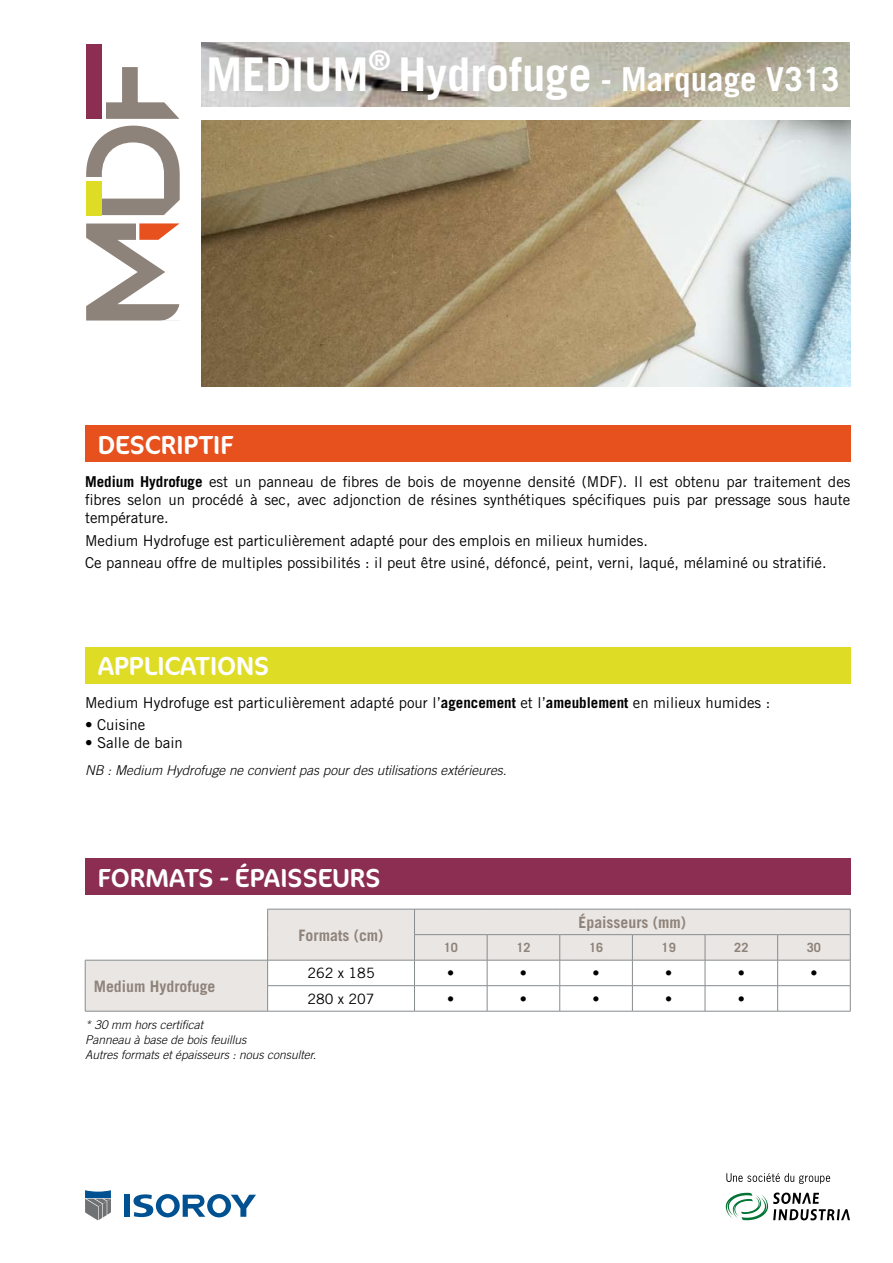
<style>
.page{position:relative;width:893px;height:1263px;background:#fff}
.page>*{position:absolute;margin:0;border:0;box-sizing:border-box;transform-origin:0 0}
.t1{font:700 46.5px "Trade Gothic LT";color:#fff}
.t2{font:700 33px "Trade Gothic LT";color:#fff}
.t3{font:700 27.15px "Trade Gothic LT";color:#fff}
.t4{font:26.25px "Cocon";color:#fff}
.t5{font:700 15.75px "Trade Gothic LT";color:#8e837a}
.t6{font:15px/18px "Trade Gothic LT";color:#000;text-align:justify}
.t7{font:14.25px "Trade Gothic LT";color:#000}
.t8{font:italic 300 13.5px "Trade Gothic LT";color:#000}
.t9{font:700 12.75px "Trade Gothic LT";color:#8e837a}
.t10{font:italic 300 12px/15px "Trade Gothic LT";color:#000}
.s1{font-size:46.5px}
.s2{font-weight:700}
</style>
<div class="page">
<svg style="left:86px;top:44px;width:94px;height:277px"></svg>
<div style="left:124px;top:1195px;width:6px;height:22px;background:#005191"></div>
<svg style="left:134px;top:1194px;width:122px;height:23px"></svg>
<svg style="left:85px;top:1190px;width:26px;height:30px"></svg>
<div style="left:85px;top:425px;width:765px;height:37px;background:#e7511e"></div>
<img style="left:201px;top:121px;width:649px;height:266px">
<div style="left:85px;top:647px;width:765px;height:37px;background:#dedc25"></div>
<div style="left:85px;top:858px;width:765px;height:37px;background:#8c2e51"></div>
<img style="left:201px;top:43px;width:649px;height:63px">
<svg style="left:85px;top:910px;width:765px;height:101px;fill:#eae6e3"></svg>
<svg style="left:85px;top:961px;width:1px;height:50px"></svg>
<hr style="left:85px;top:1011px;width:183px;height:1px;background:#878c8e">
<hr style="left:267px;top:909px;width:147px;height:1px;background:#878c8e">
<hr style="left:414px;top:909px;width:73px;height:1px;background:#878c8e">
<hr style="left:487px;top:909px;width:73px;height:1px;background:#878c8e">
<hr style="left:560px;top:909px;width:72px;height:1px;background:#878c8e">
<hr style="left:632px;top:909px;width:73px;height:1px;background:#878c8e">
<hr style="left:705px;top:909px;width:73px;height:1px;background:#878c8e">
<hr style="left:778px;top:909px;width:72px;height:1px;background:#878c8e">
<hr style="left:414px;top:934px;width:73px;height:1px;background:#878c8e">
<hr style="left:487px;top:934px;width:73px;height:1px;background:#878c8e">
<hr style="left:560px;top:934px;width:72px;height:1px;background:#878c8e">
<hr style="left:632px;top:934px;width:73px;height:1px;background:#878c8e">
<hr style="left:705px;top:934px;width:73px;height:1px;background:#878c8e">
<hr style="left:778px;top:934px;width:72px;height:1px;background:#878c8e">
<hr style="left:268px;top:960px;width:146px;height:1px;background:#878c8e">
<hr style="left:414px;top:960px;width:73px;height:1px;background:#878c8e">
<hr style="left:487px;top:960px;width:73px;height:1px;background:#878c8e">
<hr style="left:560px;top:960px;width:72px;height:1px;background:#878c8e">
<hr style="left:632px;top:960px;width:73px;height:1px;background:#878c8e">
<hr style="left:705px;top:960px;width:73px;height:1px;background:#878c8e">
<hr style="left:778px;top:960px;width:72px;height:1px;background:#878c8e">
<hr style="left:267px;top:985px;width:147px;height:1px;background:#878c8e">
<hr style="left:414px;top:985px;width:73px;height:1px;background:#878c8e">
<svg style="left:414px;top:909px;width:1px;height:102px"></svg>
<hr style="left:487px;top:985px;width:73px;height:1px;background:#878c8e">
<svg style="left:487px;top:935px;width:1px;height:76px"></svg>
<hr style="left:560px;top:985px;width:72px;height:1px;background:#878c8e">
<svg style="left:559px;top:935px;width:1px;height:76px"></svg>
<hr style="left:632px;top:985px;width:73px;height:1px;background:#878c8e">
<svg style="left:632px;top:935px;width:1px;height:76px"></svg>
<hr style="left:705px;top:985px;width:73px;height:1px;background:#878c8e">
<svg style="left:705px;top:935px;width:1px;height:76px"></svg>
<hr style="left:778px;top:985px;width:72px;height:1px;background:#878c8e">
<svg style="left:777px;top:935px;width:1px;height:76px"></svg>
<svg style="left:850px;top:909px;width:1px;height:102px"></svg>
<hr style="left:268px;top:1011px;width:146px;height:1px;background:#878c8e">
<hr style="left:414px;top:1011px;width:73px;height:1px;background:#878c8e">
<hr style="left:487px;top:1011px;width:73px;height:1px;background:#878c8e">
<hr style="left:560px;top:1011px;width:72px;height:1px;background:#878c8e">
<hr style="left:632px;top:1011px;width:73px;height:1px;background:#878c8e">
<hr style="left:705px;top:1011px;width:73px;height:1px;background:#878c8e">
<hr style="left:778px;top:1011px;width:72px;height:1px;background:#878c8e">
<svg style="left:267px;top:909px;width:1px;height:102px"></svg>
<hr style="left:85px;top:960px;width:183px;height:1px;background:#878c8e">
<svg style="left:726px;top:1192px;width:124px;height:28px"></svg>
<svg style="left:726px;top:1173px;width:104px;height:11px"></svg>
<h1 class="t1" style="left:206px;top:46px;width:164px">MEDIUM</h1>
<h3 class="t3" style="left:369px;top:43px;width:23px">®</h3>
<h2 class="t2" style="left:398px;top:59px;width:443px"><span class="s1">Hydrofuge</span> - Marquage V313</h2>
<h3 class="t4" style="left:98px;top:426px;width:137px">DESCRIPTIF</h3>
<p class="t6" style="left:85px;top:473px;width:767px"><span class="s2">Medium Hydrofuge</span> est un panneau de fibres de bois de moyenne densité (MDF). Il est obtenu par traitement des fibres selon un procédé à sec, avec adjonction de résines synthétiques spécifiques puis par pressage sous haute température.</p>
<p class="t6" style="left:85px;top:529px;width:743px;line-height:22.2px">Medium Hydrofuge est particulièrement adapté pour des emplois en milieux humides.<br>Ce panneau offre de multiples possibilités : il peut être usiné, défoncé, peint, verni, laqué, mélaminé ou stratifié.</p>
<h3 class="t4" style="left:98px;top:647px;width:171px">APPLICATI ONS</h3>
<p class="t6" style="left:85px;top:693px;width:687px">Medium Hydrofuge est particulièrement adapté pour l’<span class="s2">agencement</span> et l’<span class="s2">ameublement</span> en milieux humides :</p>
<p class="t6" style="left:85px;top:716px;width:62px">• Cuisine</p>
<p class="t6" style="left:85px;top:734px;width:99px">• Salle de bain</p>
<p class="t8" style="left:85px;top:762px;width:423px">NB : Medium Hydrofuge ne convient pas pour des utilisations extérieures.</p>
<h3 class="t4" style="left:98px;top:858px;width:284px">FORMATS - ÉPAISSEURS</h3>
<p class="t5" style="left:299px;top:925px;width:86px">Formats (cm)</p>
<p class="t5" style="left:579px;top:913px;width:109px">épaisseurs (mm)</p>
<p class="t9" style="left:444px;top:940px;width:16px">10</p>
<p class="t9" style="left:516px;top:940px;width:16px">12</p>
<p class="t9" style="left:589px;top:940px;width:16px">16</p>
<p class="t9" style="left:662px;top:940px;width:16px">19</p>
<p class="t9" style="left:734px;top:940px;width:16px">22</p>
<p class="t9" style="left:807px;top:940px;width:16px">30</p>
<p class="t5" style="left:94px;top:976px;width:123px">Medium Hydrofuge</p>
<p class="t7" style="left:307px;top:965px;width:69px">262 x 185</p>
<p class="t7" style="left:447px;top:965px;width:9px">•</p>
<p class="t7" style="left:520px;top:965px;width:9px">•</p>
<p class="t7" style="left:592px;top:965px;width:9px">•</p>
<p class="t7" style="left:665px;top:965px;width:9px">•</p>
<p class="t7" style="left:738px;top:965px;width:9px">•</p>
<p class="t7" style="left:810px;top:965px;width:9px">•</p>
<p class="t7" style="left:307px;top:990px;width:69px">280 x 207</p>
<p class="t7" style="left:447px;top:990px;width:9px">•</p>
<p class="t7" style="left:520px;top:990px;width:9px">•</p>
<p class="t7" style="left:592px;top:990px;width:9px">•</p>
<p class="t7" style="left:665px;top:990px;width:9px">•</p>
<p class="t7" style="left:738px;top:990px;width:9px">•</p>
<p class="t10" style="left:85px;top:1017px;width:233px">* 30 mm hors certificat<br>Panneau à base de bois feuillus<br>Autres formats et épaisseurs : nous consulter.</p>
</div>
